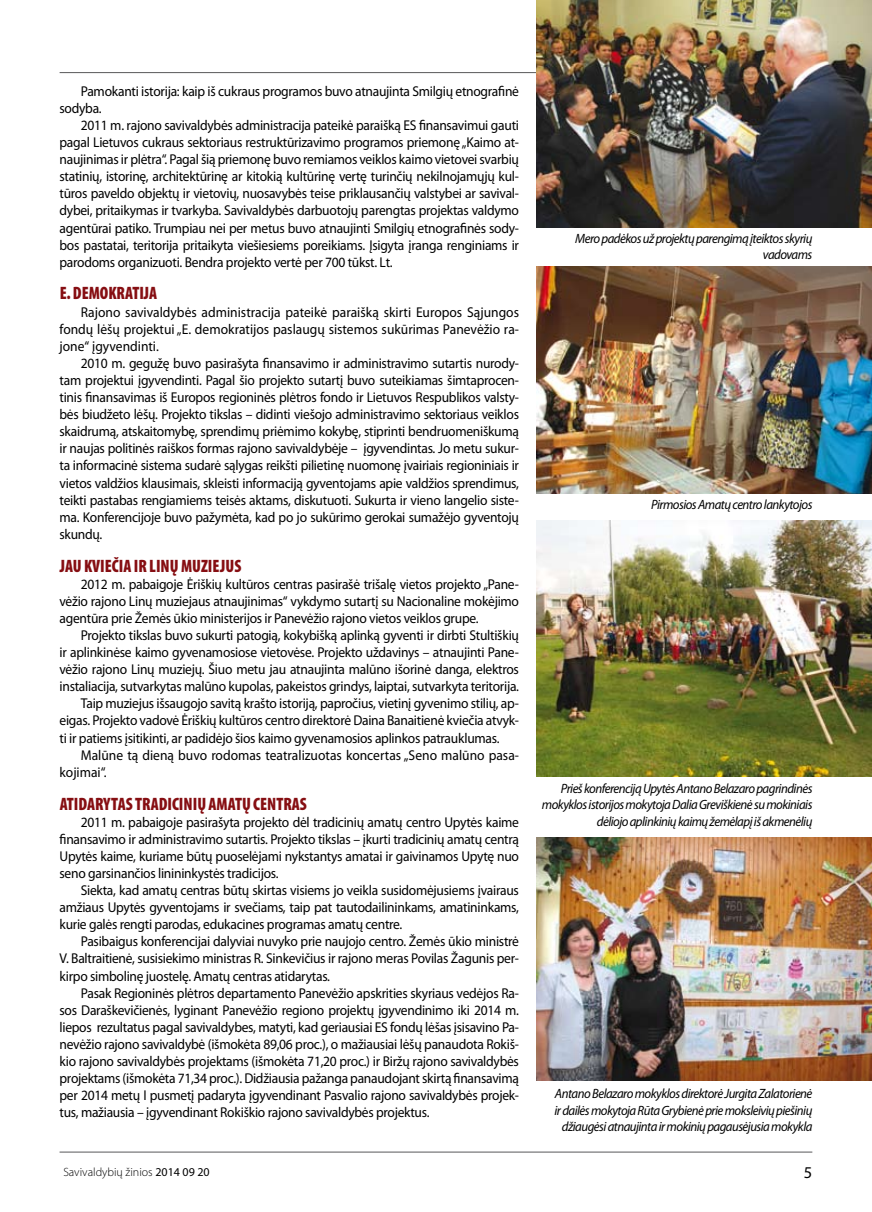
<style>
.page{position:relative;width:872px;height:1212px;background:#fff}
.page>*{position:absolute;margin:0;border:0;box-sizing:border-box;transform-origin:0 0}
.t1{font:900 condensed 18px "Myriad Pro";color:#860e12;scale:.95 1}
.t2{font:14.25px/17.1px "Myriad Pro";letter-spacing:-.02em;color:#000;text-align:justify;scale:.95 1}
.t3{font:14.25px "Myriad Pro";color:#000;scale:.95 1}
.t4{font:italic 13.5px/16.2px "Myriad Pro";letter-spacing:-.04em;color:#000;text-align:right;scale:.95 1}
.t5{font:300 12px "Myriad Pro";color:#000}
.s1{font-weight:400}
</style>
<div class="page">
<hr style="left:60px;top:72px;width:752px;height:1px;background:#58585a">
<hr style="left:60px;top:1152px;width:752px;height:1px;background:#58585a">
<img style="left:536px;top:266px;width:336px;height:227px">
<img style="left:536px;top:0;width:336px;height:227px">
<img style="left:536px;top:520px;width:336px;height:256px">
<img style="left:536px;top:837px;width:336px;height:243px">
<p class="t2" style="left:60px;top:82px;width:485px;text-indent:21px">Pamokanti istorija: kaip iš cukraus programos buvo atnaujinta Smilgių etnografinė sodyba.</p>
<p class="t2" style="left:60px;top:116px;width:485px;text-indent:21px">2011 m. rajono savivaldybės administracija pateikė paraišką ES finansavimui gauti pagal Lietuvos cukraus sektoriaus restruktūrizavimo programos priemonę „Kaimo at&shy;naujinimas ir plėtra“. Pagal šią priemonę buvo remiamos veiklos kaimo vietovei svarbių statinių, istorinę, architektūrinę ar kitokią kultūrinę vertę turinčių nekilnojamųjų kul&shy;tūros paveldo objektų ir vietovių, nuosavybės teise priklausančių valstybei ar savival&shy;dybei, pritaikymas ir tvarkyba. Savivaldybės darbuotojų parengtas projektas valdymo agentūrai patiko. Trumpiau nei per metus buvo atnaujinti Smilgių etnografinės sody&shy;bos pastatai, teritorija pritaikyta viešiesiems poreikiams. Įsigyta įranga renginiams ir parodoms organizuoti. Bendra projekto vertė per 700 tūkst. Lt.</p>
<p class="t1" style="left:60px;top:282px;width:104px">E. DEMOKRATIJA</p>
<p class="t2" style="left:60px;top:303px;width:485px;text-indent:21px">Rajono savivaldybės administracija pateikė paraišką skirti Europos Sąjungos fondų lėšų projektui „E. demokratijos paslaugų sistemos sukūrimas Panevėžio ra&shy;jone“ įgyvendinti.</p>
<p class="t2" style="left:60px;top:354px;width:485px;text-indent:21px">2010 m. gegužę buvo pasirašyta finansavimo ir administravimo sutartis nurody&shy;tam projektui įgyvendinti. Pagal šio projekto sutartį buvo suteikiamas šimtaprocen&shy;tinis finansavimas iš Europos regioninės plėtros fondo ir Lietuvos Respublikos valsty&shy;bės biudžeto lėšų. Projekto tikslas – didinti viešojo administravimo sektoriaus veiklos skaidrumą, atskaitomybę, sprendimų priėmimo kokybę, stiprinti bendruomeniškumą ir naujas politinės raiškos formas rajono savivaldybėje – įgyvendintas. Jo metu sukur&shy;ta informacinė sistema sudarė sąlygas reikšti pilietinę nuomonę įvairiais regioniniais ir vietos valdžios klausimais, skleisti informaciją gyventojams apie valdžios sprendimus, teikti pastabas rengiamiems teisės aktams, diskutuoti. Sukurta ir vieno langelio siste&shy;ma. Konferencijoje buvo pažymėta, kad po jo sukūrimo gerokai sumažėjo gyventojų skundų.</p>
<p class="t1" style="left:60px;top:554px;width:193px">JAU KVIEČIA IR LINŲ MUZIEJUS</p>
<p class="t2" style="left:60px;top:575px;width:485px;text-indent:21px">2012 m. pabaigoje Ėriškių kultūros centras pasirašė trišalę vietos projekto „Pane&shy;vėžio rajono Linų muziejaus atnaujinimas“ vykdymo sutartį su Nacionaline mokėjimo agentūra prie Žemės ūkio ministerijos ir Panevėžio rajono vietos veiklos grupe.</p>
<p class="t2" style="left:81px;top:626px;width:463px">Projekto tikslas buvo sukurti patogią, kokybišką aplinką gyventi ir dirbti Stultiškių</p>
<p class="t2" style="left:60px;top:643px;width:485px">ir aplinkinėse kaimo gyvenamosiose vietovėse. Projekto uždavinys – atnaujinti Pane-</p>
<p class="t2" style="left:60px;top:661px;width:485px">vėžio rajono Linų muziejų. Šiuo metu jau atnaujinta malūno išorinė danga, elektros</p>
<p class="t2" style="left:60px;top:678px;width:485px">instaliacija, sutvarkytas malūno kupolas, pakeistos grindys, laiptai, sutvarkyta teritorija.</p>
<p class="t2" style="left:81px;top:695px;width:463px">Taip muziejus išsaugojo savitą krašto istoriją, papročius, vietinį gyvenimo stilių, ap-</p>
<p class="t2" style="left:60px;top:712px;width:485px">eigas. Projekto vadovė Ėriškių kultūros centro direktorė Daina Banaitienė kviečia atvyk-</p>
<p class="t2" style="left:60px;top:729px;width:464px">ti ir patiems įsitikinti, ar padidėjo šios kaimo gyvenamosios aplinkos patrauklumas.</p>
<p class="t3" style="left:81px;top:746px;width:463px">Malūne tą dieną buvo rodomas teatralizuotas koncertas „Seno malūno pasa-</p>
<p class="t2" style="left:60px;top:763px;width:51px">kojimai“.</p>
<p class="t1" style="left:60px;top:792px;width:262px">ATIDARYTAS TRADICINIŲ AMATŲ CENTRAS</p>
<p class="t2" style="left:60px;top:813px;width:485px;text-indent:21px">2011 m. pabaigoje pasirašyta projekto dėl tradicinių amatų centro Upytės kaime finansavimo ir administravimo sutartis. Projekto tikslas – įkurti tradicinių amatų centrą Upytės kaime, kuriame būtų puoselėjami nykstantys amatai ir gaivinamos Upytę nuo seno garsinančios linininkystės tradicijos.</p>
<p class="t2" style="left:60px;top:881px;width:485px;text-indent:21px">Siekta, kad amatų centras būtų skirtas visiems jo veikla susidomėjusiems įvairaus amžiaus Upytės gyventojams ir svečiams, taip pat tautodailininkams, amatininkams, kurie galės rengti parodas, edukacines programas amatų centre.</p>
<p class="t2" style="left:60px;top:933px;width:485px;text-indent:21px">Pasibaigus konferencijai dalyviai nuvyko prie naujojo centro. Žemės ūkio ministrė V. Baltraitienė, susisiekimo ministras R. Sinkevičius ir rajono meras Povilas Žagunis per&shy;kirpo simbolinę juostelę. Amatų centras atidarytas.</p>
<p class="t2" style="left:60px;top:984px;width:485px;text-indent:21px">Pasak Regioninės plėtros departamento Panevėžio apskrities skyriaus vedėjos Ra&shy;sos Daraškevičienės, lyginant Panevėžio regiono projektų įgyvendinimo iki 2014 m. liepos rezultatus pagal savivaldybes, matyti, kad geriausiai ES fondų lėšas įsisavino Pa&shy;nevėžio rajono savivaldybė (išmokėta 89,06 proc.), o mažiausiai lėšų panaudota Rokiš&shy;kio rajono savivaldybės projektams (išmokėta 71,20 proc.) ir Biržų rajono savivaldybės projektams (išmokėta 71,34 proc.). Didžiausia pažanga panaudojant skirtą finansavimą per 2014 metų I pusmetį padaryta įgyvendinant Pasvalio rajono savivaldybės projek&shy;tus, mažiausia – įgyvendinant Rokiškio rajono savivaldybės projektus.</p>
<p class="t5" style="left:63px;top:1165px;width:148px">Savivaldybių žinios <span class="s1">2014 09 20</span></p>
<p class="t4" style="left:575px;top:230px;width:251px">Mero padėkos už projektų parengimą įteiktos skyrių vadovams</p>
<p class="t4" style="left:651px;top:496px;width:171px">Pirmosios Amatų centro lankytojos</p>
<p class="t4" style="left:542px;top:780px;width:286px">Prieš konferenciją Upytės Antano Belazaro pagrindinės mokyklos istorijos mokytoja Dalia Greviškienė su mokiniais dėliojo aplinkinių kaimų žemėlapį iš akmenėlių</p>
<p class="t4" style="left:554px;top:1085px;width:273px;text-align:center">Antano Belazaro mokyklos direktorė Jurgita Zalatorienė ir dailės mokytoja Rūta Grybienė prie moksleivių piešinių džiaugėsi atnaujinta ir mokinių pagausėjusia mokykla</p>
</div>
